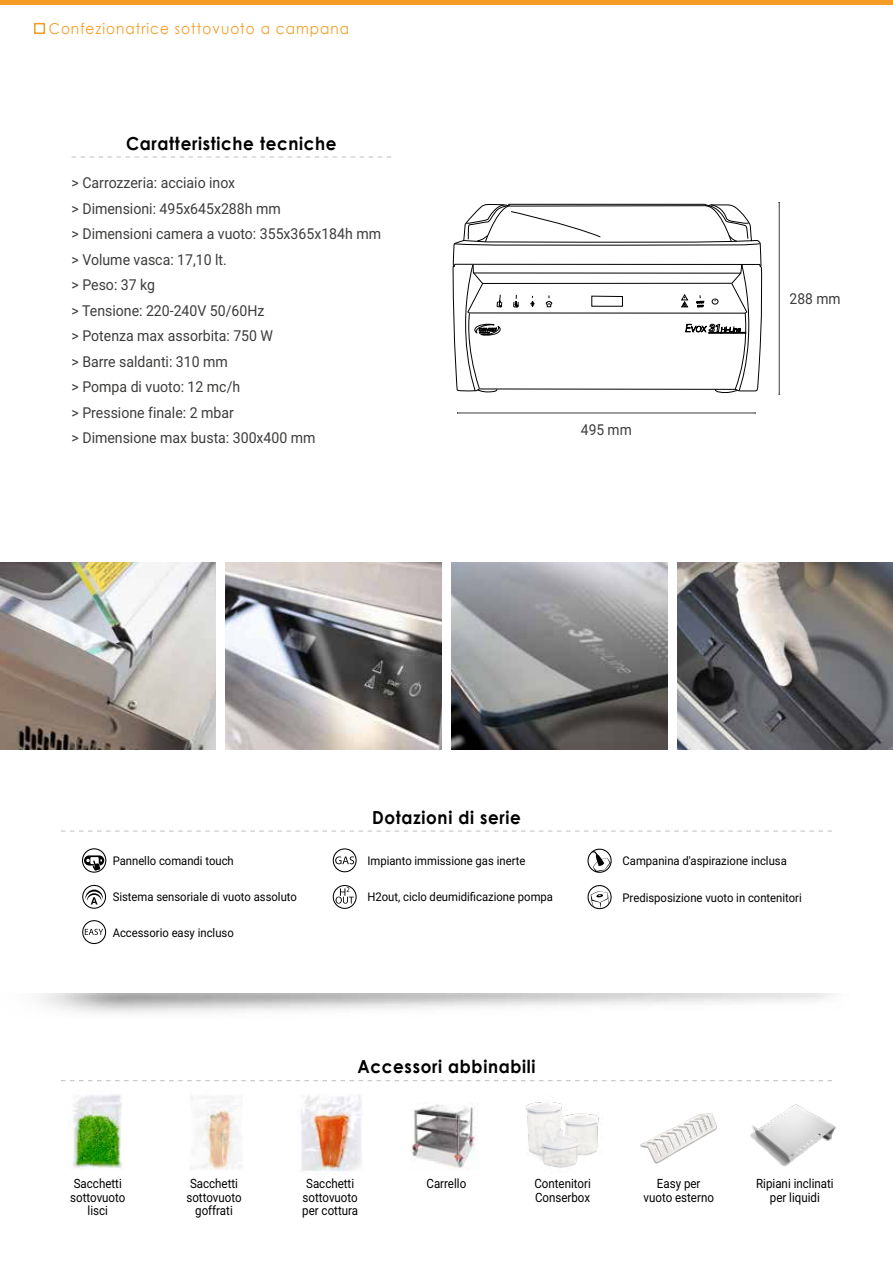
<style>
.page{position:relative;width:893px;height:1263px;background:#fff}
.page>*{position:absolute;margin:0;border:0;box-sizing:border-box;transform-origin:0 0}
.t1{font:700 18px "Century Gothic";letter-spacing:.04em;color:#000;scale:.93 1}
.t2{font:15px/25.5px "Roboto";color:#3c3c3b;scale:.94 1}
.t3{font:15px "Century Gothic";letter-spacing:.075em;color:#f59c24;scale:.91 1}
.t4{font:15px "Roboto";color:#3c3c3b;scale:.92 1}
.t5{font:12.75px/13.8px "Roboto";color:#000;text-align:center;scale:.9 1}
.t6{font:12px "Roboto";color:#000;scale:.94 1}
</style>
<div class="page">
<hr style="left:458px;top:413px;width:297px;height:1px;background:#3c3c3b">
<hr style="left:779px;top:203px;width:1px;height:191px;background:#3c3c3b">
<div style="left:0;top:0;width:893px;height:5px;background:#f59c24"></div>
<div style="left:34px;top:23px;width:11px;height:11px;border:2px solid #f59c24"></div>
<svg style="left:61px;top:1080px;width:771px;height:1px"></svg>
<svg style="left:61px;top:830px;width:771px;height:2px"></svg>
<svg style="left:72px;top:156px;width:319px;height:2px"></svg>
<img style="left:750px;top:1104px;width:86px;height:63px">
<img style="left:526px;top:1102px;width:77px;height:66px">
<img style="left:69px;top:1095px;width:53px;height:74px">
<img style="left:301px;top:1095px;width:61px;height:79px">
<svg style="left:191px;top:1096px;width:52px;height:74px"></svg>
<img style="left:410px;top:1104px;width:67px;height:65px">
<svg style="left:82px;top:920px;width:24px;height:24px"></svg>
<svg style="left:333px;top:885px;width:24px;height:24px"></svg>
<svg style="left:82px;top:885px;width:24px;height:24px"></svg>
<img style="left:0;top:563px;width:216px;height:187px">
<img style="left:451px;top:563px;width:216px;height:187px">
<img style="left:226px;top:563px;width:216px;height:187px">
<img style="left:677px;top:563px;width:216px;height:187px">
<svg style="left:453px;top:203px;width:310px;height:155px"></svg>
<svg style="left:454px;top:262px;width:306px;height:131px"></svg>
<svg style="left:454px;top:204px;width:306px;height:41px"></svg>
<svg style="left:82px;top:848px;width:24px;height:25px"></svg>
<svg style="left:333px;top:848px;width:24px;height:24px"></svg>
<svg style="left:587px;top:849px;width:25px;height:24px"></svg>
<svg style="left:587px;top:885px;width:25px;height:24px"></svg>
<img style="left:640px;top:1113px;width:77px;height:51px">
<p class="t3" style="left:49px;top:19px;width:332px">Confezionatrice sottovuoto a campana</p>
<p class="t1" style="left:126px;top:132px;width:228px">Caratteristiche tecniche</p>
<p class="t2" style="left:72px;top:170px;width:331px">&gt; Carrozzeria: acciaio inox<br>&gt; Dimensioni: 495x645x288h mm<br>&gt; Dimensioni camera a vuoto: 355x365x184h mm &gt; Volume vasca: 17,10 lt.<br>&gt; Peso: 37 kg<br>&gt; Tensione: 220-240V 50/60Hz<br>&gt; Potenza max assorbita: 750 W<br>&gt; Barre saldanti: 310 mm<br>&gt; Pompa di vuoto: 12 mc/h<br>&gt; Pressione finale: 2 mbar<br>&gt; Dimensione max busta: 300x400 mm</p>
<p class="t4" style="left:581px;top:419px;width:57px">495 mm</p>
<p class="t4" style="left:790px;top:288px;width:57px">288 mm</p>
<p class="t6" style="left:113px;top:852px;width:130px">Pannello comandi touch</p>
<p class="t6" style="left:113px;top:889px;width:197px">Sistema sensoriale di vuoto assoluto</p>
<p class="t6" style="left:113px;top:924px;width:130px">Accessorio easy incluso</p>
<p class="t1" style="left:372px;top:806px;width:162px">Dotazioni di serie</p>
<p class="t6" style="left:367px;top:852px;width:170px">Impianto immissione gas inerte</p>
<p class="t6" style="left:367px;top:889px;width:199px">H2out, ciclo deumidificazione pompa</p>
<p class="t1" style="left:357px;top:1055px;width:193px">Accessori abbinabili</p>
<p class="t6" style="left:622px;top:852px;width:176px">Campanina d'aspirazione inclusa</p>
<p class="t6" style="left:622px;top:889px;width:192px">Predisposizione vuoto in contenitori</p>
<p class="t5" style="left:70px;top:1176px;width:63px">Sacchetti sottovuoto lisci</p>
<p class="t5" style="left:186px;top:1176px;width:63px">Sacchetti sottovuoto goffrati</p>
<p class="t5" style="left:302px;top:1176px;width:64px">Sacchetti sottovuoto per cottura</p>
<p class="t5" style="left:643px;top:1176px;width:80px">Easy per vuoto esterno</p>
<p class="t5" style="left:756px;top:1176px;width:88px">Ripiani inclinati per liquidi</p>
<p class="t5" style="left:426px;top:1176px;width:46px">Carrello</p>
<p class="t5" style="left:534px;top:1176px;width:64px;text-align:left">Contenitori<br>Conserbox</p>
</div>
